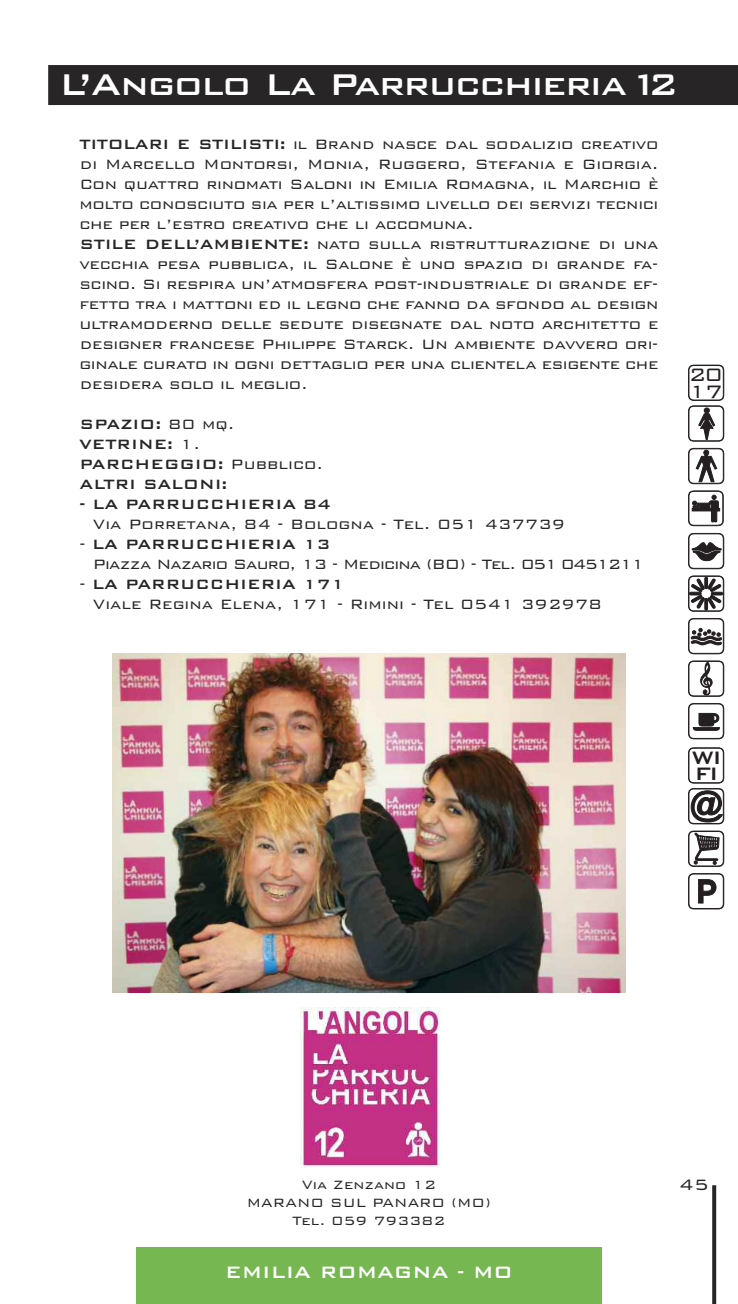
<style>
.page{position:relative;width:738px;height:1304px;background:#fff}
.page>*{position:absolute;margin:0;border:0;box-sizing:border-box;transform-origin:0 0}
.t1{font:500 40px "Bank Gothic BT";letter-spacing:-.03em;color:#fff}
.t2{font:300 24px "Bank Gothic BT";color:#231f20}
.t3{font:500 24px "Bank Gothic BT";color:#231f20}
.t4{font:500 22px "Bank Gothic BT";color:#fff}
.t5{font:300 20px "Bank Gothic BT";color:#272526}
.t6{font:300 18px/20px "Bank Gothic BT";letter-spacing:-.02em;color:#272526}
.t7{font:300 18px/20px "Bank Gothic BT";color:#272526}
.t8{font:500 18px/20px "Bank Gothic BT";color:#272526}
.t9{font:300 18px/20px "Bank Gothic BT";letter-spacing:-.05em;color:#272526}
.t10{font:300 16px/18px "Bank Gothic BT";color:#272526;text-align:center}
.s1{font-weight:500}
.s2{font-weight:300}
</style>
<div class="page">
<div style="left:48px;top:65px;width:689px;height:40px;background:#272526"></div>
<svg style="left:712px;top:1185px;width:3px;height:119px"></svg>
<div style="left:136px;top:1247px;width:465px;height:57px;background:#77b752"></div>
<img style="left:113px;top:653px;width:511px;height:340px">
<img style="left:300px;top:1007px;width:139px;height:161px">
<div style="left:687px;top:365px;width:36px;height:36px;border:2px solid #231f20;border-radius:5px"></div>
<div style="left:688px;top:366px;width:34px;height:34px;background:#fff;border-radius:5px"></div>
<div style="left:688px;top:365px;width:35px;height:35px;border:1px solid #231f20;border-radius:5px"></div>
<div style="left:687px;top:405px;width:36px;height:37px;border:2px solid #231f20;border-radius:5px"></div>
<div style="left:688px;top:406px;width:34px;height:35px;background:#fff;border-radius:5px"></div>
<div style="left:688px;top:406px;width:35px;height:35px;border:1px solid #231f20;border-radius:5px"></div>
<svg style="left:697px;top:407px;width:17px;height:33px"></svg>
<div style="left:687px;top:448px;width:36px;height:36px;border:2px solid #231f20;border-radius:5px"></div>
<div style="left:688px;top:449px;width:34px;height:34px;background:#fff;border-radius:5px"></div>
<div style="left:688px;top:448px;width:35px;height:36px;border:1px solid #231f20;border-radius:5px"></div>
<svg style="left:695px;top:450px;width:21px;height:32px"></svg>
<svg style="left:688px;top:490px;width:35px;height:36px"></svg>
<div style="left:687px;top:533px;width:36px;height:36px;border:2px solid #231f20;border-radius:5px"></div>
<div style="left:688px;top:534px;width:34px;height:34px;background:#fff;border-radius:5px"></div>
<div style="left:688px;top:533px;width:35px;height:36px;border:1px solid #231f20;border-radius:5px"></div>
<svg style="left:691px;top:542px;width:30px;height:19px"></svg>
<div style="left:687px;top:575px;width:36px;height:37px;border:2px solid #231f20;border-radius:5px"></div>
<div style="left:688px;top:576px;width:35px;height:35px;border:1px solid #231f20;border-radius:5px"></div>
<svg style="left:688px;top:577px;width:34px;height:34px"></svg>
<div style="left:687px;top:618px;width:36px;height:36px;border:2px solid #231f20;border-radius:5px"></div>
<div style="left:688px;top:619px;width:34px;height:34px;background:#fff;border-radius:5px"></div>
<div style="left:688px;top:618px;width:35px;height:36px;border:1px solid #231f20;border-radius:5px"></div>
<svg style="left:689px;top:628px;width:32px;height:18px"></svg>
<div style="left:687px;top:660px;width:36px;height:37px;border:2px solid #231f20;border-radius:5px"></div>
<div style="left:688px;top:661px;width:34px;height:35px;background:#fff;border-radius:5px"></div>
<div style="left:688px;top:661px;width:35px;height:35px;border:1px solid #231f20;border-radius:5px"></div>
<svg style="left:699px;top:661px;width:13px;height:35px"></svg>
<div style="left:687px;top:703px;width:36px;height:36px;border:2px solid #231f20;border-radius:5px"></div>
<div style="left:688px;top:704px;width:34px;height:34px;background:#fff;border-radius:5px"></div>
<div style="left:688px;top:703px;width:35px;height:36px;border:1px solid #231f20;border-radius:5px"></div>
<svg style="left:692px;top:713px;width:27px;height:18px"></svg>
<div style="left:687px;top:747px;width:36px;height:37px;border:2px solid #231f20;border-radius:5px"></div>
<div style="left:688px;top:748px;width:34px;height:35px;background:#fff;border-radius:5px"></div>
<div style="left:688px;top:748px;width:35px;height:35px;border:1px solid #231f20;border-radius:5px"></div>
<div style="left:687px;top:788px;width:36px;height:36px;border:2px solid #231f20;border-radius:5px"></div>
<div style="left:688px;top:788px;width:35px;height:36px;border:1px solid #231f20;border-radius:5px"></div>
<svg style="left:690px;top:790px;width:32px;height:32px"></svg>
<div style="left:687px;top:831px;width:36px;height:36px;border:2px solid #231f20;border-radius:5px"></div>
<div style="left:688px;top:831px;width:34px;height:35px;background:#fff;border-radius:5px"></div>
<div style="left:688px;top:831px;width:35px;height:35px;border:1px solid #231f20;border-radius:5px"></div>
<svg style="left:693px;top:833px;width:26px;height:32px"></svg>
<div style="left:687px;top:873px;width:36px;height:36px;border:2px solid #231f20;border-radius:5px"></div>
<div style="left:688px;top:874px;width:34px;height:34px;background:#fff;border-radius:5px"></div>
<div style="left:688px;top:874px;width:35px;height:35px;border:1px solid #231f20;border-radius:5px"></div>
<svg style="left:698px;top:879px;width:18px;height:24px"></svg>
<h1 class="t1" style="left:59px;top:58px;width:620px">L’Angolo La Parrucchieria12</h1>
<p class="t6" style="left:79px;top:133px;width:580px"><span class="s1">TITOLARI E STILISTI:</span> il Brand nasce dal sodalizio creativo di Marcello Montorsi, Monia, Ruggero, Stefania e Giorgia.<br>Con quattro rinomati Saloni in Emilia Romagna, il Marchio è molto conosciuto sia per l’altissimo livello dei servizi tecnici che per l’estro creativo che li accomuna.<br><span class="s1">STILE DELL’AMBIENTE:</span> nato sulla ristrutturazione di una vecchia pesa pubblica, il Salone è uno spazio di grande fa&shy;scino. Si respira un’atmosfera post-industriale di grande ef&shy;fetto tra i mattoni ed il legno che fanno da sfondo al design ultramoderno delle sedute disegnate dal noto architetto e designer francese Philippe Starck. Un ambiente davvero ori&shy;ginale curato in ogni dettaglio per una clientela esigente che desidera solo il meglio.</p>
<p class="t8" style="left:79px;top:413px;width:245px">SPAZIO: <span class="s2">80 mq.<br></span>VETRINE: <span class="s2">1.<br></span>PARCHEGGIO: <span class="s2">Pubblico.<br></span>ALTRI SALONI:</p>
<p class="t8" style="left:79px;top:493px;width:253px">- LA PARRUCCHIERIA 84</p>
<p class="t7" style="left:93px;top:513px;width:473px">Via Porretana, 84 - Bologna - Tel. 051 437739</p>
<p class="t9" style="left:93px;top:533px;width:552px;text-indent:-13px">- <span class="s1">LA PARRUCCHIERIA 13<br></span>Piazza Nazario Sauro, 13 - Medicina (BO) - Tel. 051 0451211</p>
<p class="t7" style="left:93px;top:573px;width:510px;text-indent:-13px">- <span class="s1">LA PARRUCCHIERIA 171<br></span>Viale Regina Elena, 171 - Rimini - Tel 0541 392978</p>
<h2 class="t2" style="left:688px;top:359px;width:36px">20</h2>
<h2 class="t2" style="left:688px;top:375px;width:36px">17</h2>
<h2 class="t3" style="left:690px;top:741px;width:32px">WI</h2>
<h2 class="t3" style="left:694px;top:758px;width:26px">FI</h2>
<p class="t10" style="left:246px;top:1175px;width:246px">Via Zenzano 12<br>MARANO SUL PANARO (MO)<br>Tel. 059 793382</p>
<p class="t4" style="left:225px;top:1258px;width:289px">EMILIA ROMAGNA - MO</p>
<p class="t5" style="left:678px;top:1171px;width:31px">45</p>
</div>
